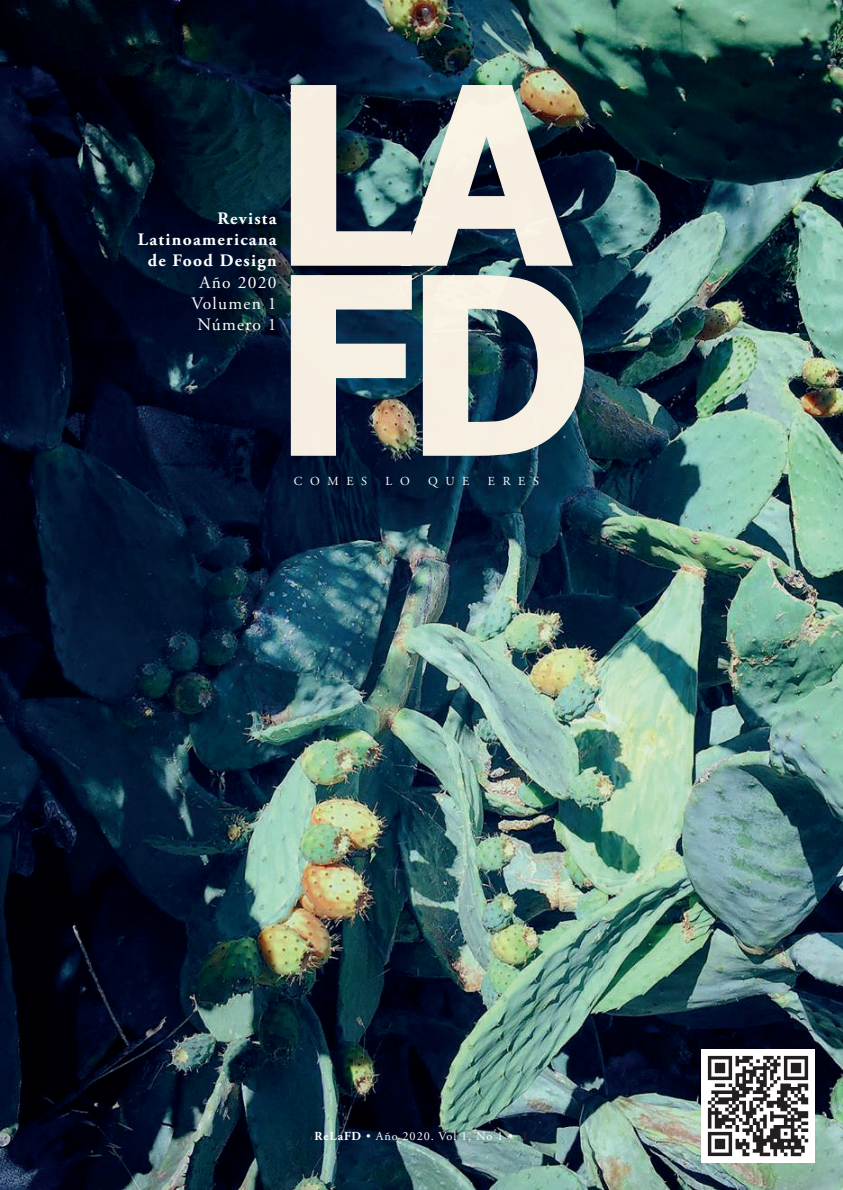
<style>
.page{position:relative;width:843px;height:1190px;background:#fff}
.page>*{position:absolute;margin:0;border:0;box-sizing:border-box;transform-origin:0 0}
.t1{font:700 17.5px/21px "Adobe Garamond Pro";letter-spacing:.075em;color:#fff;text-align:right}
.t2{font:17.5px/21px "Adobe Garamond Pro";letter-spacing:.075em;color:#fff;text-align:center}
.t3{font:12.2px "Adobe Garamond Pro";letter-spacing:.075em;color:#fff}
.t4{font:12.2px "Adobe Garamond Pro";letter-spacing:.615em;color:#fff}
.s1{font-weight:700}
.s2{font-weight:700;color:#231f20}
</style>
<div class="page">
<img style="left:0;top:0;width:843px;height:1190px">
<img style="left:291px;top:85px;width:282px;height:181px">
<svg style="left:291px;top:275px;width:293px;height:181px;background:#9fa6a5"></svg>
<img style="left:701px;top:1049px;width:114px;height:114px">
<p class="t1" style="left:138px;top:208px;width:140px">Revista<br>Latinoamericana de Food Design</p>
<p class="t2" style="left:191px;top:273px;width:87px">Año 2020<br>Volumen 1<br>Número 1</p>
<p class="t4" style="left:294px;top:474px;width:75px">COMES</p>
<p class="t4" style="left:386px;top:474px;width:26px">L O</p>
<p class="t4" style="left:428px;top:474px;width:43px">QUE</p>
<p class="t4" style="left:488px;top:474px;width:53px">ERES</p>
<p class="t3" style="left:315px;top:1129px;width:215px"><span class="s1">ReLaFD</span> • Año 2020. Vol 1, No 1 • <span class="s2">1</span></p>
</div>
